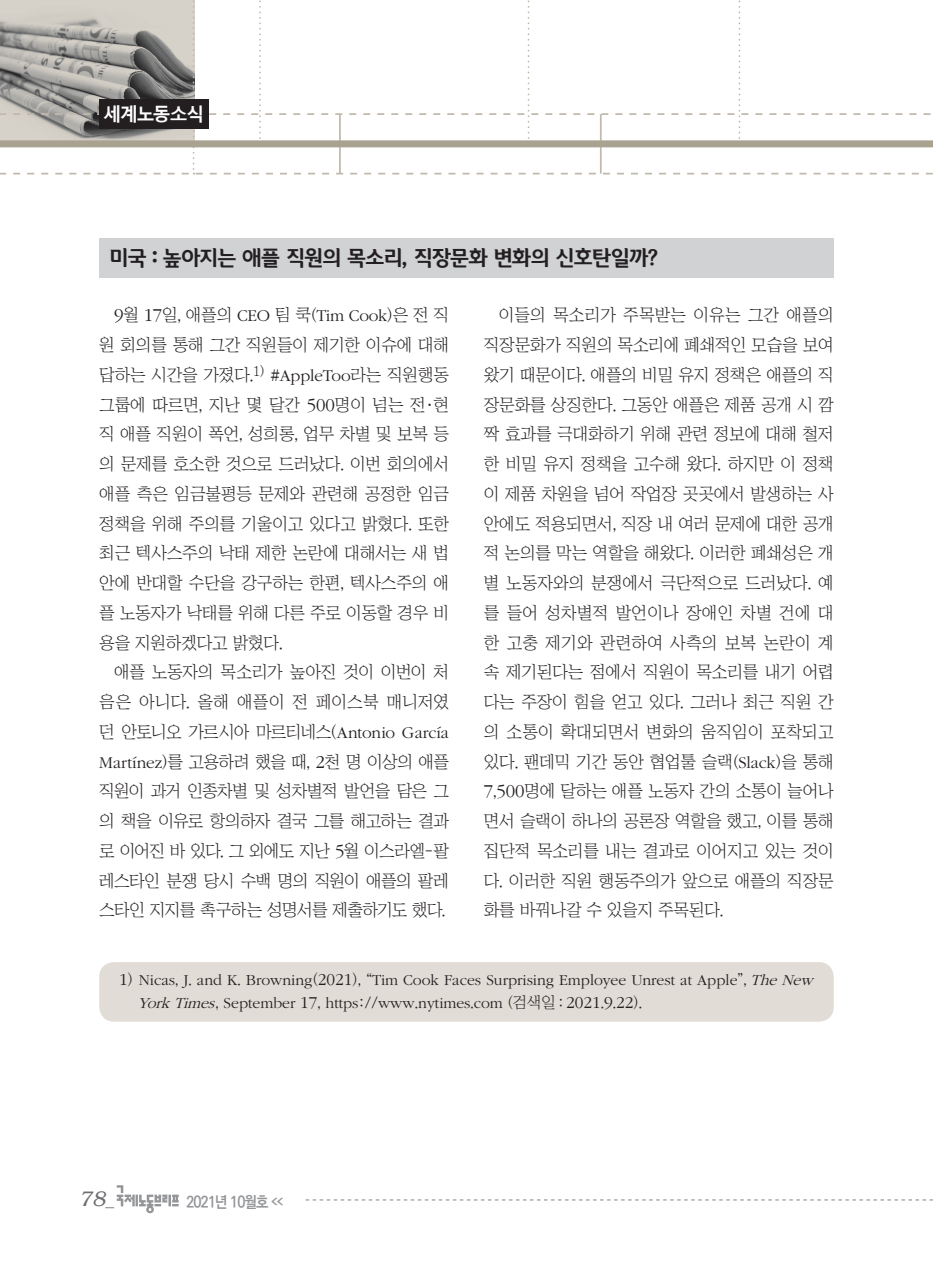
<style>
.page{position:relative;width:933px;height:1275px;background:#fff}
.page>*{position:absolute;margin:0;border:0;box-sizing:border-box;transform-origin:0 0}
.노사정__제목{font:700 21px "Auction Gothic";letter-spacing:-.06em;color:#231f20}
.t1{font:italic 300 21px "Bookman";color:#6c6d70}
.t2{font:700 18.38px "Malgun Gothic";letter-spacing:-.09em;color:#fff}
.노사정__본문{font:17.15px/29.8px "Chosunilbo NM";letter-spacing:-.01em;color:#231f20;text-align:justify}
.각주{font:300 15.75px/22.8px "ITC Garamond Std";color:#231f20}
.t3{font:700 15.75px "Ko Pub Dotum";letter-spacing:-.055em;color:#939598;scale:.9 1}
.s1{font-family:"ITC Garamond Std";font-weight:300;font-size:18.9px}
.s2{font-family:"ITC Garamond Std";font-weight:300}
.s3{font-size:17.32px}
.s4{font-family:"Chosunilbo NM";font-weight:400}
.s5{font-style:italic}
.s6{font-family:"Helvetica";font-weight:400;font-style:normal;font-size:17.5px}
.s7{font-size:7.88px}
</style>
<div class="page">
<svg style="left:306px;top:1199px;width:627px;height:1px"></svg>
<svg style="left:0;top:0;width:933px;height:174px"></svg>
<div style="left:0;top:140px;width:933px;height:7px;background:#aaa291"></div>
<svg style="left:117px;top:1185px;width:62px;height:28px"></svg>
<div style="left:99px;top:99px;width:109px;height:30px;background:#231f20"></div>
<div style="left:99px;top:238px;width:734px;height:40px;background:#d1d2d4"></div>
<div style="left:99px;top:962px;width:734px;height:60px;background:#e1dcd5;border-radius:15px"></div>
<p class="t2" style="left:103px;top:104px;width:103px">세계노동소식</p>
<p class="노사정__제목" style="left:109px;top:247px;width:550px">미국 : 높아지는 애플 직원의 목소리, 직장문화 변화의 신호탄일까?</p>
<p class="노사정__본문" style="left:99px;top:300px;width:351px;text-indent:15px"><span class="s1">9</span>월 <span class="s1">17</span>일, 애플의 <span class="s2">CEO</span> 팀 쿡(<span class="s2">Tim Cook</span>)은 전 직 원 회의를 통해 그간 직원들이 제기한 이슈에 대해 답하는 시간을 가졌다.<sup>1)</sup> #<span class="s2">AppleToo</span>라는 직원행동 그룹에 따르면, 지난 몇 달간 <span class="s1">500</span>명이 넘는 전·현 직 애플 직원이 폭언, 성희롱, 업무 차별 및 보복 등 의 문제를 호소한 것으로 드러났다. 이번 회의에서 애플 측은 임금불평등 문제와 관련해 공정한 임금 정책을 위해 주의를 기울이고 있다고 밝혔다. 또한 최근 텍사스주의 낙태 제한 논란에 대해서는 새 법 안에 반대할 수단을 강구하는 한편, 텍사스주의 애 플 노동자가 낙태를 위해 다른 주로 이동할 경우 비 용을 지원하겠다고 밝혔다.</p>
<p class="노사정__본문" style="left:99px;top:657px;width:351px;text-indent:15px">애플 노동자의 목소리가 높아진 것이 이번이 처 음은 아니다. 올해 애플이 전 페이스북 매니저였 던 안토니오 가르시아 마르티네스(<span class="s2">Antonio García Martínez</span>)를 고용하려 했을 때, <span class="s1">2</span>천 명 이상의 애플 직원이 과거 인종차별 및 성차별적 발언을 담은 그 의 책을 이유로 항의하자 결국 그를 해고하는 결과 로 이어진 바 있다. 그 외에도 지난 <span class="s1">5</span>월 이스라엘-팔 레스타인 분쟁 당시 수백 명의 직원이 애플의 팔레 스타인 지지를 촉구하는 성명서를 제출하기도 했다.</p>
<p class="노사정__본문" style="left:484px;top:300px;width:351px;text-indent:15px">이들의 목소리가 주목받는 이유는 그간 애플의 직장문화가 직원의 목소리에 폐쇄적인 모습을 보여 왔기 때문이다. 애플의 비밀 유지 정책은 애플의 직 장문화를 상징한다. 그동안 애플은 제품 공개 시 깜 짝 효과를 극대화하기 위해 관련 정보에 대해 철저 한 비밀 유지 정책을 고수해 왔다. 하지만 이 정책 이 제품 차원을 넘어 작업장 곳곳에서 발생하는 사 안에도 적용되면서, 직장 내 여러 문제에 대한 공개 적 논의를 막는 역할을 해왔다. 이러한 폐쇄성은 개 별 노동자와의 분쟁에서 극단적으로 드러났다. 예 를 들어 성차별적 발언이나 장애인 차별 건에 대 한 고충 제기와 관련하여 사측의 보복 논란이 계 속 제기된다는 점에서 직원이 목소리를 내기 어렵 다는 주장이 힘을 얻고 있다. 그러나 최근 직원 간 의 소통이 확대되면서 변화의 움직임이 포착되고 있다. 팬데믹 기간 동안 협업툴 슬랙(<span class="s2">Slack</span>)을 통해 <span class="s1">7</span>,<span class="s1">500</span>명에 달하는 애플 노동자 간의 소통이 늘어나 면서 슬랙이 하나의 공론장 역할을 했고, 이를 통해 집단적 목소리를 내는 결과로 이어지고 있는 것이 다. 이러한 직원 행동주의가 앞으로 애플의 직장문 화를 바꿔나갈 수 있을지 주목된다.</p>
<p class="각주" style="left:138px;top:969px;width:681px;text-indent:-19px"><span class="s3">1</span><span class="s4">)</span> Nicas<span class="s4">,</span> J<span class="s4">.</span> and K<span class="s4">.</span> Browning<span class="s4">(</span><span class="s3">2021</span><span class="s4">), “</span>Tim Cook Faces Surprising Employee Unrest at Apple<span class="s4">”,</span> <span class="s5">TheNew<br>YorkTimes</span><span class="s4">,</span> September <span class="s3">17</span><span class="s4">,</span> https<span class="s4">://</span>www<span class="s4">.</span>nytimes<span class="s4">.</span>com <span class="s4">(검색일 :</span> <span class="s3">2021</span><span class="s4">.</span><span class="s3">9</span><span class="s4">.</span><span class="s3">22</span><span class="s4">).</span></p>
<p class="t1" style="left:79px;top:1187px;width:36px">78<span class="s6">_</span></p>
<p class="t3" style="left:186px;top:1194px;width:109px">2021년 10월호 <span class="s7">&lt;&lt;</span></p>
</div>
